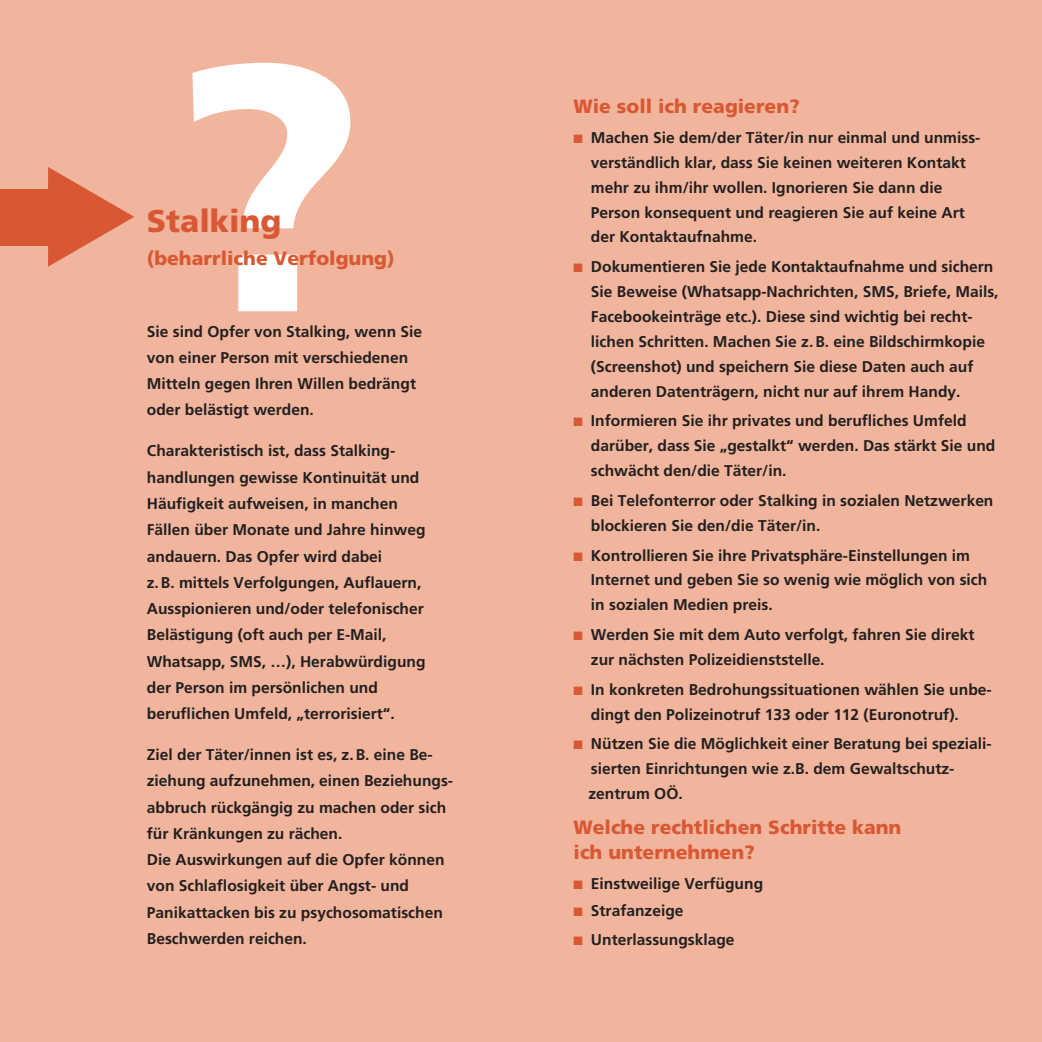
<style>
.page{position:relative;width:1042px;height:1042px;background:#f0b59c}
.page>*{position:absolute;margin:0;border:0;box-sizing:border-box;transform-origin:0 0}
.Body_Text_3{font:900 350px "Frutiger";color:#fff}
.Body_Text_3-2{font:900 31.5px "Frutiger";color:#d95834}
.Body_Text_3-3{font:900 19.25px "Frutiger";color:#d95834}
.t1{font:700 15.58px/26.2px "Frutiger";color:#231f20}
.s1{color:#d95834}
</style>
<div class="page">
<div style="left:0;top:190px;width:81px;height:56px;background:#d95834"></div>
<svg style="left:47px;top:189px;width:35px;height:57px"></svg>
<p class="Body_Text_3" style="left:170px;top:-23px;width:196px">?</p>
<p class="Body_Text_3-2" style="left:147px;top:202px;width:136px">Stalking</p>
<p class="Body_Text_3-3" style="left:147px;top:247px;width:249px">(beharrliche Verfolgung)</p>
<p class="t1" style="left:147px;top:318px;width:277px">Sie sind Opfer von Stalking, wenn Sie von einer Person mit verschiedenen<br>Mitteln gegen Ihren Willen bedrängt</p>
<p class="t1" style="left:147px;top:397px;width:169px">oder belästigt werden.</p>
<p class="t1" style="left:147px;top:438px;width:280px">Charakteristisch ist, dass Stalking&shy;handlungen gewisse Kontinuität und Häufigkeit aufweisen, in manchen Fällen über Monate und Jahre hinweg andauern. Das Opfer wird dabei<br>z.B. mittels Verfolgungen, Auflauern, Ausspionieren und/oder telefonischer Belästigung (oft auch per E-Mail, Whatsapp, SMS, …), Herabwürdigung der Person im persönlichen und beruflichen Umfeld, „terrorisiert“.</p>
<p class="t1" style="left:147px;top:741px;width:308px">Ziel der Täter/innen ist es, z.B. eine Be&shy;ziehung aufzunehmen, einen Beziehungs&shy;abbruch rückgängig zu machen oder sich für Kränkungen zu rächen.</p>
<p class="t1" style="left:147px;top:846px;width:299px">Die Auswirkungen auf die Opfer können von Schlaflosigkeit über Angst- und Panikattacken bis zu psychosomatischen Beschwerden reichen.</p>
<p class="Body_Text_3-3" style="left:573px;top:95px;width:228px">Wie soll ich reagieren?</p>
<p class="t1" style="left:573px;top:124px;width:407px"><span class="s1">■</span> Machen Sie dem/der Täter/in nur einmal und unmiss-</p>
<p class="t1" style="left:591px;top:150px;width:376px;line-height:24.8px">verständlich klar, dass Sie keinen weiteren Kontakt mehr zu ihm/ihr wollen. Ignorieren Sie dann die Person konsequent und reagieren Sie auf keine Art der Kontaktaufnahme.</p>
<p class="t1" style="left:573px;top:254px;width:421px"><span class="s1">■</span> Dokumentieren Sie jede Kontaktaufnahme und sichern</p>
<p class="t1" style="left:591px;top:278px;width:409px">Sie Beweise (Whatsapp-Nachrichten, SMS, Briefe, Mails,</p>
<p class="t1" style="left:591px;top:303px;width:382px">Facebookeinträge etc.). Diese sind wichtig bei recht-</p>
<p class="t1" style="left:591px;top:329px;width:396px;line-height:24.8px">lichen Schritten. Machen Sie z.B. eine Bildschirmkopie (Screenshot) und speichern Sie diese Daten auch auf anderen Datenträgern, nicht nur auf ihrem Handy.</p>
<p class="t1" style="left:573px;top:408px;width:394px"><span class="s1">■</span> Informieren Sie ihr privates und berufliches Umfeld</p>
<p class="t1" style="left:591px;top:433px;width:406px;line-height:24.8px">darüber, dass Sie „gestalkt“ werden. Das stärkt Sie und schwächt den/die Täter/in.</p>
<p class="t1" style="left:573px;top:487px;width:421px"><span class="s1">■</span> Bei Telefonterror oder Stalking in sozialen Netzwerken</p>
<p class="t1" style="left:591px;top:512px;width:231px">blockieren Sie den/die Täter/in.</p>
<p class="t1" style="left:573px;top:542px;width:398px"><span class="s1">■</span> Kontrollieren Sie ihre Privatsphäre-Einstellungen im</p>
<p class="t1" style="left:591px;top:567px;width:398px;line-height:24.8px">Internet und geben Sie so wenig wie möglich von sich in sozialen Medien preis.</p>
<p class="t1" style="left:573px;top:621px;width:402px"><span class="s1">■</span> Werden Sie mit dem Auto verfolgt, fahren Sie direkt</p>
<p class="t1" style="left:591px;top:646px;width:235px">zur nächsten Polizeidienststelle.</p>
<p class="t1" style="left:573px;top:676px;width:418px"><span class="s1">■</span> In konkreten Bedrohungssituationen wählen Sie unbe-</p>
<p class="t1" style="left:591px;top:701px;width:369px">dingt den Polizeinotruf 133 oder 112 (Euronotruf).</p>
<p class="t1" style="left:573px;top:731px;width:419px"><span class="s1">■</span> Nützen Sie die Möglichkeit einer Beratung bei speziali-</p>
<p class="t1" style="left:591px;top:755px;width:364px">sierten Einrichtungen wie z.B. dem Gewaltschutz-</p>
<p class="t1" style="left:588px;top:780px;width:96px">zentrum OÖ.</p>
<p class="Body_Text_3-3" style="left:573px;top:815px;width:329px">Welche rechtlichen Schritte kann</p>
<p class="Body_Text_3-3" style="left:573px;top:840px;width:183px">ich unternehmen?</p>
<p class="t1" style="left:573px;top:870px;width:191px"><span class="s1">■</span> Einstweilige Verfügung</p>
<p class="t1" style="left:573px;top:897px;width:111px"><span class="s1">■</span> Strafanzeige</p>
<p class="t1" style="left:573px;top:926px;width:163px"><span class="s1">■</span> Unterlassungsklage</p>
</div>
